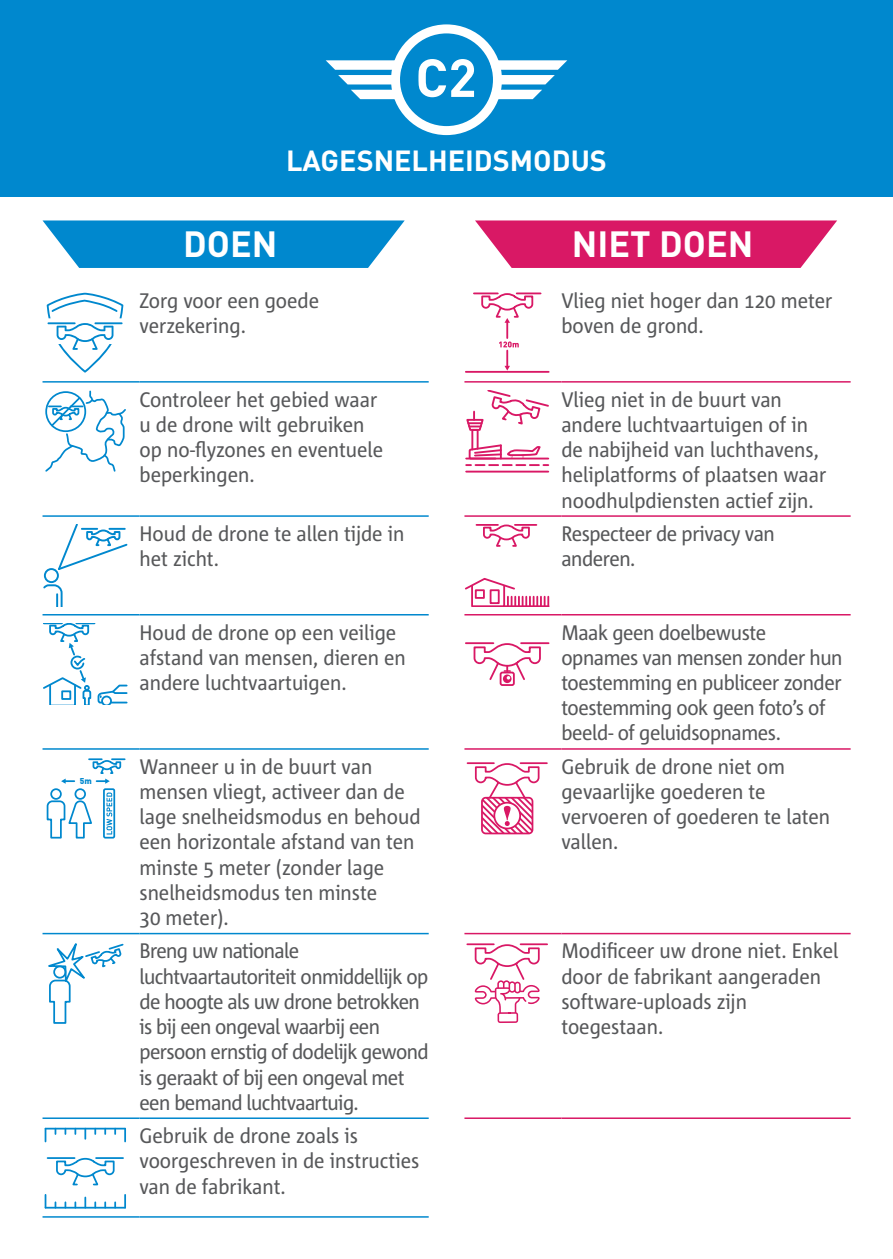
<style>
.page{position:relative;width:893px;height:1259px;background:#fff}
.page>*{position:absolute;margin:0;border:0;box-sizing:border-box;transform-origin:0 0}
.t1{font:700 52.8px "DIN Pro";color:#fff}
.t2{font:700 36px "DIN Pro";color:#fff}
.t3{font:700 28.8px "DIN Pro";color:#fff}
.Table_text{font:21px/25.2px "Corpid E1 s S Cd";color:#57585a}
.Table_text-2{font:21px/25.2px "Corpid E1 s S Cd";letter-spacing:-.03em;color:#57585a}
.Table_text-3{font:21px/25.2px "Corpid E1 s S Cd";letter-spacing:-.02em;color:#57585a}
.t4{font:900 8.4px "DIN Pro";color:#0088ce}
</style>
<div class="page">
<hr style="left:43px;top:381px;width:96px;height:1px;background:#0088ce">
<hr style="left:139px;top:381px;width:290px;height:1px;background:#0088ce">
<hr style="left:43px;top:515px;width:96px;height:2px;background:#0088ce">
<hr style="left:139px;top:515px;width:290px;height:2px;background:#0088ce">
<hr style="left:43px;top:614px;width:96px;height:1px;background:#0088ce">
<hr style="left:139px;top:614px;width:290px;height:1px;background:#0088ce">
<hr style="left:43px;top:748px;width:96px;height:1px;background:#0088ce">
<hr style="left:139px;top:748px;width:290px;height:1px;background:#0088ce">
<hr style="left:43px;top:933px;width:96px;height:1px;background:#0088ce">
<hr style="left:139px;top:933px;width:290px;height:1px;background:#0088ce">
<hr style="left:43px;top:1117px;width:96px;height:2px;background:#0088ce">
<hr style="left:139px;top:1117px;width:290px;height:2px;background:#0088ce">
<hr style="left:43px;top:1216px;width:96px;height:1px;background:#0088ce">
<hr style="left:139px;top:1216px;width:290px;height:1px;background:#0088ce">
<hr style="left:464px;top:381px;width:97px;height:1px;background:#d91865">
<hr style="left:561px;top:381px;width:290px;height:1px;background:#d91865">
<hr style="left:464px;top:515px;width:97px;height:2px;background:#d91865">
<hr style="left:561px;top:515px;width:290px;height:2px;background:#d91865">
<hr style="left:464px;top:614px;width:97px;height:1px;background:#d91865">
<hr style="left:561px;top:614px;width:290px;height:1px;background:#d91865">
<hr style="left:464px;top:748px;width:97px;height:1px;background:#d91865">
<hr style="left:561px;top:748px;width:290px;height:1px;background:#d91865">
<hr style="left:464px;top:933px;width:97px;height:1px;background:#d91865">
<hr style="left:561px;top:933px;width:290px;height:1px;background:#d91865">
<hr style="left:464px;top:1117px;width:97px;height:2px;background:#d91865">
<hr style="left:561px;top:1117px;width:290px;height:2px;background:#d91865">
<svg style="left:47px;top:293px;width:76px;height:79px"></svg>
<hr style="left:474px;top:292px;width:24px;height:2px;background:#d91865">
<hr style="left:517px;top:292px;width:24px;height:2px;background:#d91865">
<hr style="left:466px;top:371px;width:83px;height:2px;background:#d91865">
<svg style="left:480px;top:292px;width:54px;height:78px"></svg>
<svg style="left:45px;top:390px;width:81px;height:82px"></svg>
<hr style="left:466px;top:471px;width:82px;height:1px;background:#d91865">
<svg style="left:465px;top:390px;width:85px;height:76px"></svg>
<div style="left:44px;top:568px;width:15px;height:15px;border:2px solid #0088ce;border-radius:50%"></div>
<svg style="left:56px;top:524px;width:72px;height:47px"></svg>
<svg style="left:43px;top:583px;width:20px;height:23px"></svg>
<hr style="left:476px;top:524px;width:22px;height:2px;background:#d91865">
<hr style="left:515px;top:524px;width:21px;height:2px;background:#d91865">
<svg style="left:482px;top:524px;width:49px;height:23px"></svg>
<svg style="left:465px;top:578px;width:84px;height:28px"></svg>
<svg style="left:43px;top:623px;width:85px;height:82px"></svg>
<hr style="left:466px;top:642px;width:27px;height:2px;background:#d91865">
<hr style="left:521px;top:642px;width:28px;height:2px;background:#d91865">
<svg style="left:503px;top:674px;width:9px;height:9px"></svg>
<div style="left:500px;top:671px;width:15px;height:15px;border:2px solid #d91865;border-radius:2px"></div>
<svg style="left:473px;top:642px;width:69px;height:39px"></svg>
<div style="left:50px;top:788px;width:12px;height:12px;border:2px solid #0088ce;border-radius:50%"></div>
<div style="left:75px;top:788px;width:11px;height:12px;border:2px solid #0088ce;border-radius:50%"></div>
<svg style="left:46px;top:799px;width:46px;height:40px"></svg>
<svg style="left:106px;top:792px;width:6px;height:42px"></svg>
<div style="left:103px;top:788px;width:12px;height:50px;border:2px solid #0088ce"></div>
<svg style="left:61px;top:778px;width:13px;height:6px"></svg>
<svg style="left:89px;top:758px;width:36px;height:26px"></svg>
<hr style="left:467px;top:762px;width:27px;height:2px;background:#d91865">
<hr style="left:520px;top:762px;width:27px;height:2px;background:#d91865">
<div style="left:481px;top:797px;width:52px;height:37px;border:2px solid #d91865;border-radius:4px"></div>
<svg style="left:474px;top:762px;width:66px;height:71px"></svg>
<svg style="left:48px;top:943px;width:76px;height:80px"></svg>
<hr style="left:467px;top:943px;width:27px;height:2px;background:#d91865">
<hr style="left:521px;top:943px;width:26px;height:2px;background:#d91865">
<svg style="left:474px;top:943px;width:67px;height:80px"></svg>
<hr style="left:48px;top:1157px;width:27px;height:2px;background:#0088ce">
<hr style="left:96px;top:1157px;width:27px;height:2px;background:#0088ce">
<svg style="left:55px;top:1157px;width:60px;height:29px"></svg>
<hr style="left:46px;top:1206px;width:79px;height:2px;background:#0088ce">
<svg style="left:45px;top:1194px;width:1px;height:13px"></svg>
<svg style="left:124px;top:1194px;width:2px;height:13px"></svg>
<svg style="left:84px;top:1197px;width:2px;height:10px"></svg>
<hr style="left:46px;top:1127px;width:79px;height:2px;background:#0088ce">
<svg style="left:124px;top:1128px;width:2px;height:13px"></svg>
<svg style="left:45px;top:1128px;width:1px;height:13px"></svg>
<svg style="left:84px;top:1129px;width:2px;height:9px"></svg>
<div style="left:0;top:0;width:893px;height:197px;background:#0088ce"></div>
<div style="left:391px;top:24px;width:111px;height:111px;border:9px solid #fff;border-radius:50%"></div>
<svg style="left:326px;top:60px;width:77px;height:24px"></svg>
<svg style="left:490px;top:60px;width:77px;height:24px"></svg>
<svg style="left:351px;top:90px;width:52px;height:9px"></svg>
<svg style="left:490px;top:90px;width:52px;height:9px"></svg>
<svg style="left:43px;top:220px;width:362px;height:48px"></svg>
<svg style="left:475px;top:220px;width:362px;height:48px"></svg>
<p class="t4" style="left:80px;top:775px;width:14px">5m</p>
<p class="t1" style="left:415px;top:34px;width:63px">C2</p>
<p class="t3" style="left:286px;top:136px;width:322px">LAGESNELHEIDSMODUS</p>
<p class="t2" style="left:183px;top:214px;width:96px">DOEN</p>
<p class="t2" style="left:572px;top:214px;width:183px">NIET DOEN</p>
<p class="Table_text" style="left:139px;top:287px;width:181px">Zorg voor een goede verzekering.</p>
<p class="Table_text" style="left:561px;top:287px;width:272px">Vlieg niet hoger dan 120 meter boven de grond.</p>
<p class="Table_text" style="left:139px;top:386px;width:245px">Controleer het gebied waar u de drone wilt gebruiken op no-flyzones en eventuele beperkingen.</p>
<p class="Table_text" style="left:561px;top:386px;width:266px">Vlieg niet in de buurt van andere luchtvaartuigen of in de nabijheid van luchthavens, heliplatforms of plaatsen waar noodhulpdiensten actief zijn.</p>
<p class="Table_text" style="left:139px;top:520px;width:266px">Houd de drone te allen tijde in het zicht.</p>
<p class="Table_text-3" style="left:561px;top:520px;width:215px">Respecteer de privacy van anderen.</p>
<p class="Table_text" style="left:139px;top:619px;width:268px">Houd de drone op een veilige afstand van mensen, dieren en andere luchtvaartuigen.</p>
<p class="Table_text-3" style="left:561px;top:619px;width:283px">Maak geen doelbewuste opnames van mensen zonder hun toestemming en publiceer zonder toestemming ook geen foto’s of beeld- of geluidsopnames.</p>
<p class="Table_text" style="left:139px;top:753px;width:283px">Wanneer u in de buurt van mensen vliegt, activeer dan de lage snelheidsmodus en behoud een horizontale afstand van ten minste 5 meter (zonder lage snelheidsmodus ten minste<br>30 meter).</p>
<p class="Table_text" style="left:561px;top:753px;width:270px">Gebruik de drone niet om gevaarlijke goederen te vervoeren of goederen te laten vallen.</p>
<p class="Table_text-2" style="left:139px;top:938px;width:291px">Breng uw nationale luchtvaartautoriteit onmiddellijk op de hoogte als uw drone betrokken is bij een ongeval waarbij een persoon ernstig of dodelijk gewond is geraakt of bij een ongeval met een bemand luchtvaartuig.</p>
<p class="Table_text" style="left:561px;top:938px;width:279px">Modificeer uw drone niet. Enkel door de fabrikant aangeraden software-uploads zijn toegestaan.</p>
<p class="Table_text" style="left:139px;top:1122px;width:281px">Gebruik de drone zoals is voorgeschreven in de instructies van de fabrikant.</p>
</div>
